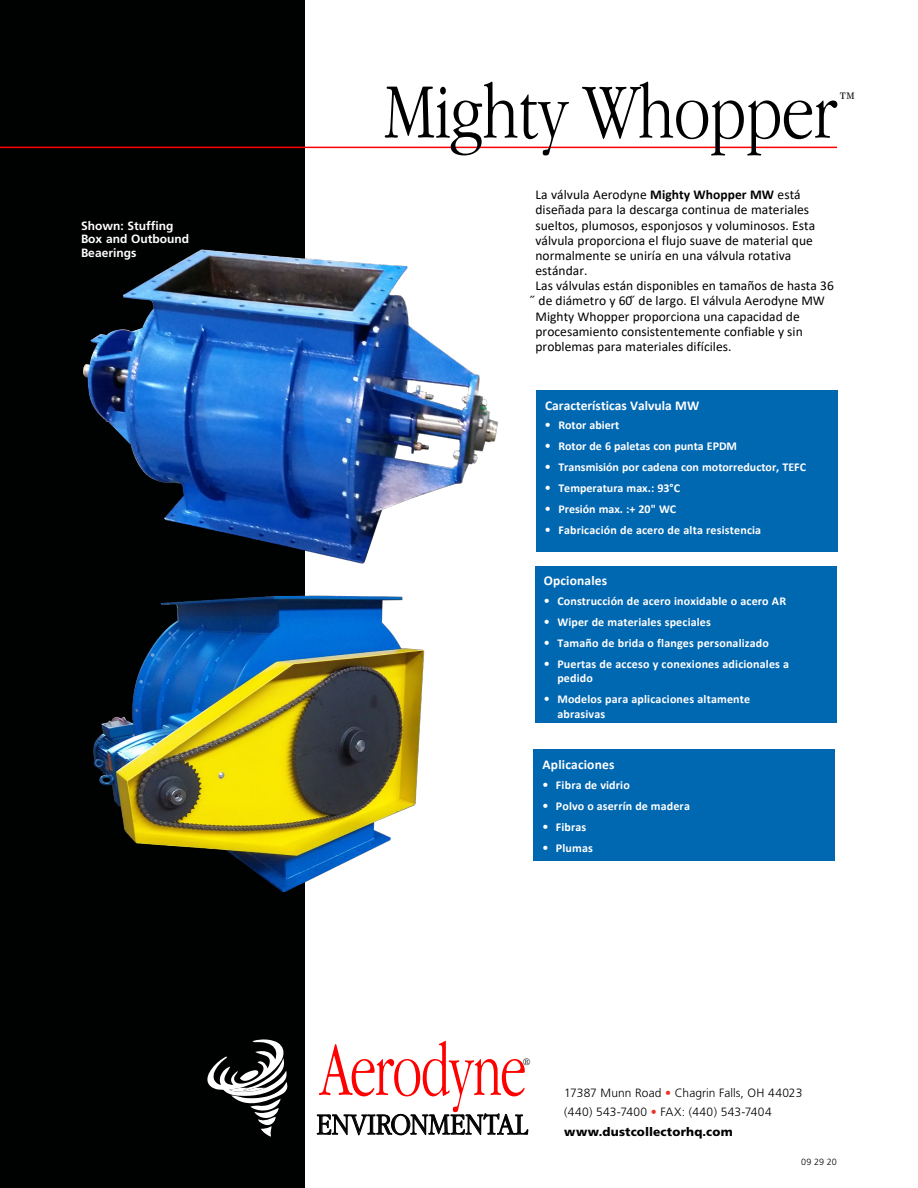
<style>
.page{position:relative;width:918px;height:1188px;background:#fff}
.page>*{position:absolute;margin:0;border:0;box-sizing:border-box;transform-origin:0 0}
.t1{font:300 condensed 81px "Garamond IT Cby BT";letter-spacing:-.01em;color:#000}
.t2{font:300 condensed 78.3px "Garamond IT Cby BT";letter-spacing:-.02em;color:#f00;scale:.84 1}
.t3{font:300 condensed 30.75px "Garamond IT Cby BT";letter-spacing:-.005em;color:#000;scale:1.11 1}
.t4{font:300 condensed 24.6px "Garamond IT Cby BT";color:#000}
.t5{font:13.5px/15.1px "Calibri";letter-spacing:.005em;color:#000}
.t6{font:700 13.5px "Calibri";color:#fff}
.t7{font:700 12px/14.4px "Calibri";letter-spacing:.015em;color:#fff}
.t8{font:300 12px/19.4px "Frutiger";letter-spacing:.005em;color:#000}
.t9{font:700 12px/13.5px "Frutiger";color:#fff}
.t10{font:300 condensed 10.2px "Garamond IT Cby BT";color:#000}
.t11{font:300 9px "Frutiger";color:#000}
.s1{font-weight:700}
.s2{font-family:"Frutiger"}
.s3{color:#ee3124}
.s4{font-weight:900}
</style>
<div class="page">
<div style="left:0;top:0;width:304px;height:1188px;background:#000101"></div>
<hr style="left:0;top:147px;width:837px;height:1px;background:#f00">
<div style="left:536px;top:390px;width:302px;height:162px;background:#0067b1"></div>
<div style="left:534px;top:750px;width:301px;height:111px;background:#0067b1"></div>
<div style="left:535px;top:566px;width:301px;height:156px;background:#0067b1"></div>
<img style="left:93px;top:586px;width:332px;height:329px">
<img style="left:83px;top:241px;width:415px;height:335px">
<svg style="left:207px;top:1039px;width:80px;height:97px"></svg>
<svg style="left:317px;top:1113px;width:211px;height:23px"></svg>
<p class="t9" style="left:81px;top:219px;width:110px">Shown: Stuffing<br>Box and Outbound<br>Beaerings</p>
<h1 class="t1" style="left:384px;top:66px;width:455px">Mighty Whopper</h1>
<p class="t5" style="left:536px;top:187px;width:300px">La válvula Aerodyne <span class="s1">Mighty Whopper MW</span> está diseñada para la descarga continua de materiales sueltos, plumosos, esponjosos y voluminosos. Esta válvula proporciona el flujo suave de material que normalmente se uniría en una válvula rotativa estándar.<br>Las válvulas están disponibles en tamaños de hasta 36 ̋de diámetro y 60 ̋de largo. El válvula Aerodyne MW Mighty Whopper proporciona una capacidad de procesamiento consistentemente confiable y sin problemas para materiales difíciles.</p>
<h3 class="t4" style="left:837px;top:87px;width:22px">™</h3>
<p class="t6" style="left:545px;top:395px;width:156px">Características Valvula MW</p>
<p class="t7" style="left:545px;top:418px;width:76px"><span class="s2">•</span> Rotor abiert</p>
<p class="t7" style="left:545px;top:439px;width:194px"><span class="s2">•</span> Rotor de 6 paletas con punta EPDM</p>
<p class="t7" style="left:545px;top:460px;width:263px"><span class="s2">•</span> Transmisión por cadena con motorreductor, TEFC</p>
<p class="t7" style="left:545px;top:481px;width:137px"><span class="s2">•</span> Temperatura max.: 93°C</p>
<p class="t7" style="left:545px;top:502px;width:133px"><span class="s2">•</span> Presión max. :+ 20" WC</p>
<p class="t7" style="left:545px;top:523px;width:218px"><span class="s2">•</span> Fabricación de acero de alta resistencia</p>
<p class="t6" style="left:544px;top:571px;width:65px">Opcionales</p>
<p class="t7" style="left:544px;top:593px;width:244px"><span class="s2">•</span> Construcción de acero inoxidable o acero AR</p>
<p class="t7" style="left:544px;top:615px;width:169px"><span class="s2">•</span> Wiper de materiales speciales</p>
<p class="t7" style="left:544px;top:635px;width:227px"><span class="s2">•</span> Tamaño de brida o flanges personalizado</p>
<p class="t7" style="left:557px;top:656px;width:233px;text-indent:-14px"><span class="s2">•</span> Puertas de acceso y conexiones adicionales a pedido</p>
<p class="t7" style="left:557px;top:692px;width:194px;text-indent:-13px"><span class="s2">•</span> Modelos para aplicaciones altamente abrasivas</p>
<p class="t6" style="left:543px;top:755px;width:73px">Aplicaciones</p>
<p class="t7" style="left:542px;top:777px;width:89px"><span class="s2">•</span> Fibra de vidrio</p>
<p class="t7" style="left:542px;top:798px;width:149px"><span class="s2">•</span> Polvo o aserrín de madera</p>
<p class="t7" style="left:542px;top:819px;width:45px"><span class="s2">•</span> Fibras</p>
<p class="t7" style="left:542px;top:840px;width:52px"><span class="s2">•</span> Plumas</p>
<h2 class="t2" style="left:296px;top:1026px;width:246px">Aerodyne</h2>
<h3 class="t3" style="left:317px;top:1107px;width:192px">ENVIRONMENTAL</h3>
<h2 class="t2" style="left:321px;top:1026px;width:246px">Aerodyne</h2>
<p class="t10" style="left:522px;top:1056px;width:10px">®</p>
<h3 class="t3" style="left:291px;top:1107px;width:192px">ENVIRONMENTAL</h3>
<p class="t8" style="left:564px;top:1083px;width:240px">17387 Munn Road <span class="s3">•</span> Chagrin Falls, OH 44023 (440) 543-7400 <span class="s3">•</span> FAX: (440) 543-7404 <span class="s4">www.dustcollectorhq.com</span></p>
<p class="t11" style="left:801px;top:1156px;width:37px">09 29 20</p>
</div>
